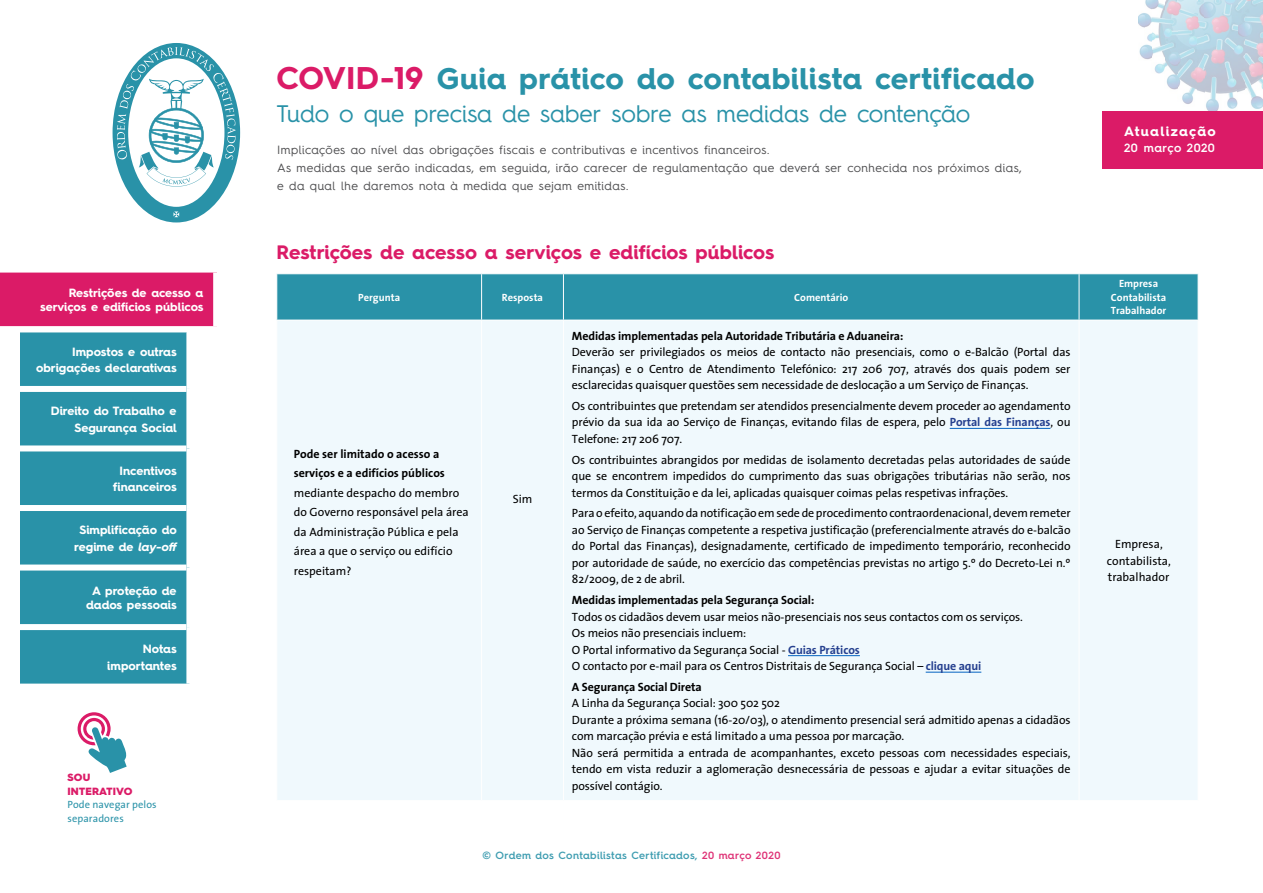
<style>
.page{position:relative;width:1263px;height:893px;background:#fff}
.page>*{position:absolute;margin:0;border:0;box-sizing:border-box;transform-origin:0 0}
.t1{font:700 30px "Hurme Geometric Sans 4";letter-spacing:.005em;color:#2992a8}
.t2{font:24px "Hurme Geometric Sans 4";letter-spacing:-.005em;color:#2992a8}
.t3{font:700 19.5px "Hurme Geometric Sans 4";color:#db1b67}
.t4{font:700 13.5px "Hurme Geometric Sans 4";letter-spacing:.09em;color:#fff}
.t5{font:12px/16.5px "The Sans";letter-spacing:-.01em;color:#000;text-align:justify}
.t6{font:12px/18px "Hurme Geometric Sans 4";letter-spacing:.03em;color:#4d4d4f}
.t7{font:700 12px/16.5px "Hurme Geometric Sans 4";letter-spacing:-.005em;color:#fff;text-align:right}
.t8{font:700 12px/19.5px "The Sans";letter-spacing:-.01em;color:#000}
.t9{font:700 12px/16.5px "Hurme Geometric Sans 4";letter-spacing:-.035em;color:#fff;text-align:right}
.t10{font:600 12px "Hurme Geometric Sans 4";letter-spacing:.04em;color:#fff}
.t11{font:700 10.5px/13.5px "The Sans";color:#fff;text-align:center}
.t12{font:600 10.5px "Hurme Geometric Sans 4";letter-spacing:.025em;color:#2992a8}
.t13{font:10.5px/13.5px "The Sans";letter-spacing:.01em;color:#2992a8}
.t14{font:900 10.5px/13.5px "Hurme Geometric Sans 4";letter-spacing:.02em;color:#db1b67}
.s1{font-style:italic}
.s2{font-size:31.5px;color:#db1b67}
.s3{font-weight:700;color:#25408f}
.s4{color:#db1b67}
</style>
<div class="page">
<img style="left:1204px;top:0;width:33px;height:111px">
<img style="left:1251px;top:0;width:12px;height:109px">
<img style="left:1178px;top:0;width:20px;height:104px">
<img style="left:1244px;top:0;width:7px;height:95px">
<img style="left:1164px;top:0;width:14px;height:90px">
<img style="left:1198px;top:0;width:6px;height:93px">
<img style="left:1237px;top:0;width:7px;height:92px">
<img style="left:1151px;top:0;width:13px;height:74px">
<img style="left:1139px;top:41px;width:12px;height:19px">
<img style="left:1145px;top:0;width:6px;height:41px">
<img style="left:1138px;top:13px;width:7px;height:15px">
<div style="left:20px;top:332px;width:166px;height:352px;background:#2992a8"></div>
<div style="left:0;top:386px;width:186px;height:6px;background:#fff"></div>
<div style="left:0;top:445px;width:186px;height:6px;background:#fff"></div>
<div style="left:0;top:505px;width:186px;height:6px;background:#fff"></div>
<div style="left:0;top:564px;width:186px;height:6px;background:#fff"></div>
<div style="left:0;top:624px;width:186px;height:6px;background:#fff"></div>
<svg style="left:113px;top:43px;width:127px;height:179px"></svg>
<div style="left:1103px;top:111px;width:160px;height:58px;background:#db1b67"></div>
<svg style="left:78px;top:712px;width:49px;height:61px"></svg>
<div style="left:0;top:270px;width:216px;height:59px;background:#db1b67"></div>
<div style="left:0;top:267px;width:219px;height:6px;background:#fff"></div>
<div style="left:213px;top:273px;width:6px;height:53px;background:#fff"></div>
<div style="left:0;top:326px;width:219px;height:6px;background:#fff"></div>
<div style="left:277px;top:274px;width:921px;height:46px;background:#2992a8"></div>
<div style="left:277px;top:321px;width:920px;height:479px;background:#f0f9fd"></div>
<hr style="left:481px;top:320px;width:1px;height:480px;background:#fff">
<hr style="left:563px;top:320px;width:1px;height:480px;background:#fff">
<hr style="left:1079px;top:320px;width:1px;height:480px;background:#fff">
<hr style="left:481px;top:274px;width:1px;height:46px;background:#fff">
<hr style="left:563px;top:274px;width:1px;height:46px;background:#fff">
<hr style="left:1079px;top:274px;width:1px;height:46px;background:#fff">
<hr style="left:950px;top:428px;width:100px;height:1px;background:#0563c1">
<hr style="left:788px;top:655px;width:72px;height:1px;background:#0563c1">
<hr style="left:926px;top:672px;width:55px;height:1px;background:#0563c1">
<p class="t9" style="left:23px;top:283px;width:155px">Restrições de ac sso a serviços e edifícios públicos</p>
<p class="t7" style="left:36px;top:343px;width:142px">Impostos e outras obrigações declarativas</p>
<p class="t7" style="left:51px;top:402px;width:128px">Direito do Trabalho e<br>Segurança Social</p>
<p class="t7" style="left:113px;top:462px;width:65px;text-align:center">Incentivos financeiros</p>
<p class="t7" style="left:74px;top:521px;width:105px;text-align:center">Simplificação do regime de <span class="s1">lay-off</span></p>
<p class="t7" style="left:86px;top:584px;width:92px;line-height:13.5px;text-align:center">A proteção de dados pessoais</p>
<p class="t7" style="left:107px;top:641px;width:71px">Notas importantes</p>
<p class="t7" style="left:40px;top:286px;width:165px;line-height:13.5px">Restrições de acesso a serviços e edifícios públicos</p>
<p class="t14" style="left:68px;top:770px;width:66px">SOU<br>INTERATIVO</p>
<p class="t13" style="left:68px;top:797px;width:91px">Pode navegar pelos separadores</p>
<h1 class="t1" style="left:276px;top:57px;width:760px"><span class="s2">COVID-19</span> Guia prático do contabilista certificado</h1>
<h2 class="t2" style="left:276px;top:96px;width:696px">Tudo o que precisa de saber sobre as medidas de contenção</h2>
<p class="t6" style="left:277px;top:141px;width:746px">Implicações ao nível das obrigações fiscais e contributivas e incentivos financeiros.<br>As medidas que serão indicadas, em seguida, irão carecer de regulamentação que deverá ser conhecida nos próximos dias, e da qual lhe daremos nota à medida que sejam emitidas.</p>
<h3 class="t3" style="left:276px;top:238px;width:499px">Restrições de acesso a serviços e edifícios públicos</h3>
<p class="t11" style="left:358px;top:290px;width:43px">Pergunta</p>
<p class="t11" style="left:502px;top:290px;width:43px">Resposta</p>
<p class="t11" style="left:794px;top:290px;width:56px">Comentário</p>
<p class="t8" style="left:294px;top:443px;width:153px">Pode ser limitado o acesso a serviços e a edifícios públicos</p>
<p class="t5" style="left:294px;top:482px;width:177px;line-height:19.5px;text-align:left">mediante despacho do membro do Governo responsável pela área da Administração Pública e pela área a que o serviço ou edifício respeitam?</p>
<p class="t5" style="left:513px;top:490px;width:21px">Sim</p>
<p class="t8" style="left:572px;top:326px;width:333px">Medidas implementadas pela Autoridade Tributária e Aduaneira:</p>
<p class="t5" style="left:572px;top:344px;width:500px">Deverão ser privilegiados os meios de contacto não presenciais, como o e-Balcão (Portal das Finanças) e o Centro de Atendimento Telefónico: 217 206 707, através dos quais podem ser esclarecidas quaisquer questões sem necessidade de deslocação a um Serviço de Finanças.</p>
<p class="t5" style="left:572px;top:397px;width:500px">Os contribuintes que pretendam ser atendidos presencialmente devem proceder ao agendamento prévio da sua ida ao Serviço de Finanças, evitando filas de espera, pelo <span class="s3">Portal das Finanças</span>, ou Telefone: 217 206 707.</p>
<p class="t5" style="left:572px;top:451px;width:500px">Os contribuintes abrangidos por medidas de isolamento decretadas pelas autoridades de saúde que se encontrem impedidos do cumprimento das suas obrigações tributárias não serão, nos termos da Constituição e da lei, aplicadas quaisquer coimas pelas respetivas infrações.</p>
<p class="t5" style="left:572px;top:505px;width:500px">Para o efeito, aquando da notificação em sede de procedimento contraordenacional, devem remeter ao Serviço de Finanças competente a respetiva justificação (preferencialmente através do e-balcão do Portal das Finanças), designadamente, certificado de impedimento temporário, reconhecido por autoridade de saúde, no exercício das competências previstas no artigo 5.º do Decreto-Lei n.º 82/2009, de 2 de abril.</p>
<p class="t8" style="left:572px;top:590px;width:244px">Medidas implementadas pela Segurança Social:</p>
<p class="t5" style="left:572px;top:608px;width:452px;text-align:left">Todos os cidadãos devem usar meios não-presenciais nos seus contactos com os serviços.<br>Os meios não presenciais incluem:<br>O Portal informativo da Segurança Social - <span class="s3">Guias Práticos<br></span>O contacto por e-mail para os Centros Distritais de Segurança Social – <span class="s3">clique aqui</span></p>
<p class="t8" style="left:572px;top:677px;width:131px">A Segurança Social Direta</p>
<p class="t5" style="left:572px;top:695px;width:500px;text-align:left">A Linha da Segurança Social: 300 502 502<br>Durante a próxima semana (16-20/03), o atendimento presencial será admitido apenas a cidadãos com marcação prévia e está limitado a uma pessoa por marcação.<br>Não será permitida a entrada de acompanhantes, exceto pessoas com necessidades especiais, tendo em vista reduzir a aglomeração desnecessária de pessoas e ajudar a evitar situações de possível contágio.</p>
<p class="t12" style="left:482px;top:848px;width:300px">© Ordem dos Contabilistas Certificados, <span class="s4">20 março 2020</span></p>
<p class="t4" style="left:1124px;top:121px;width:93px">Atualização</p>
<p class="t10" style="left:1124px;top:140px;width:92px">20 março 2020</p>
<p class="t11" style="left:1111px;top:277px;width:57px">Empresa<br>Contabilista<br>Trabalhador</p>
<p class="t5" style="left:1107px;top:536px;width:65px;text-align:center">Empresa, contabilista, trabalhador</p>
</div>
